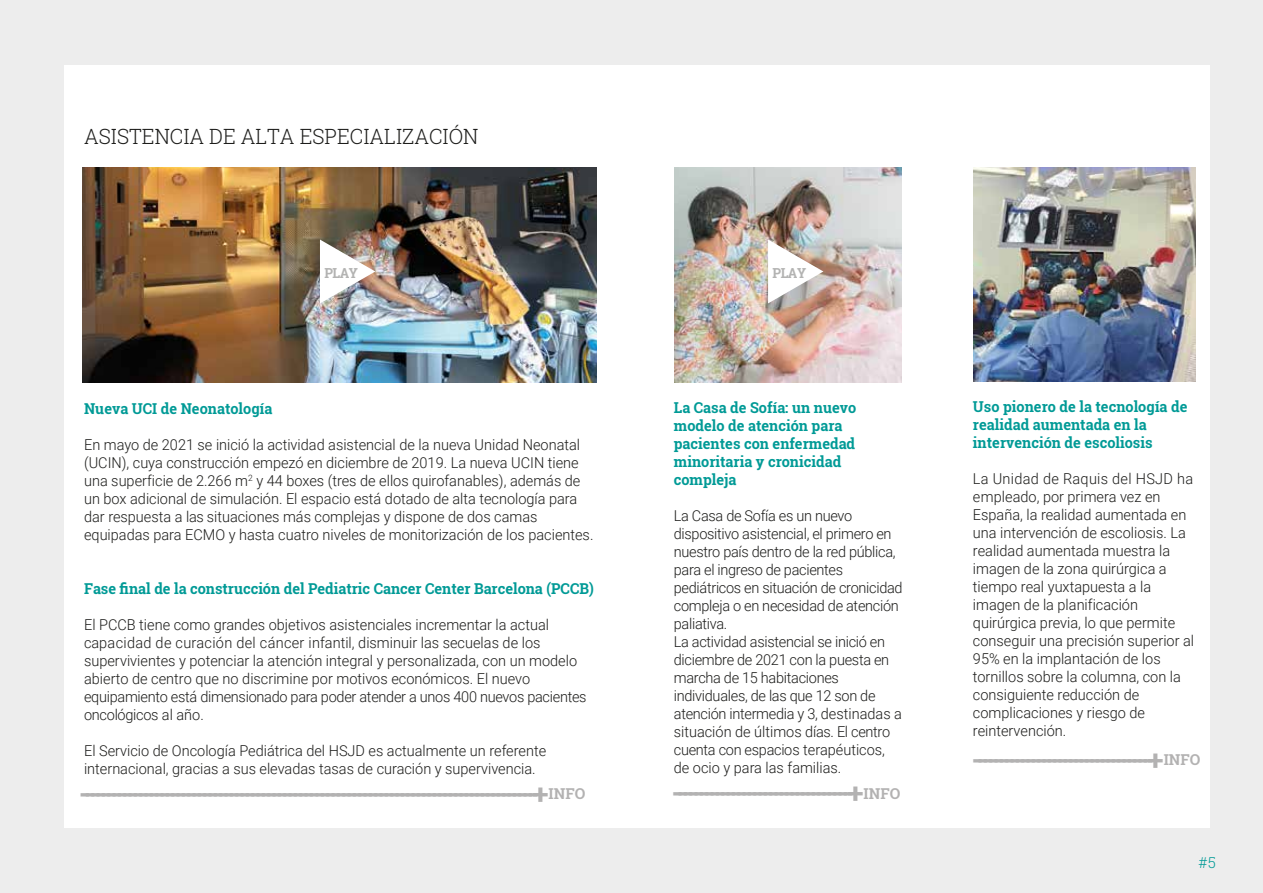
<style>
.page{position:relative;width:1263px;height:893px;background:#ededed}
.page>*{position:absolute;margin:0;border:0;box-sizing:border-box;transform-origin:0 0}
.t1{font:700 30px "Roboto Slab";color:#b3b2b2}
.t2{font:300 21px "Roboto Slab";color:#1d1d1b}
.t3{font:300 15px/18px "Roboto";color:#1d1d1b}
.t4{font:300 15px/18px "Roboto";letter-spacing:-.02em;color:#1d1d1b}
.t5{font:700 15px/18px "Roboto Slab";color:#009a96}
.t6{font:300 15px "Roboto Slab";color:#009a96}
.t7{font:700 13.8px "Roboto Slab";letter-spacing:-.04em;color:#b3b3b2}
.s1{font-size:27px}
.s2{font-size:15px}
</style>
<div class="page">
<div style="left:64px;top:65px;width:1146px;height:762px;background:#fff"></div>
<img style="left:83px;top:167px;width:513px;height:215px">
<img style="left:674px;top:167px;width:227px;height:215px">
<img style="left:973px;top:167px;width:222px;height:214px">
<img style="left:320px;top:240px;width:55px;height:63px">
<svg style="left:768px;top:240px;width:55px;height:63px"></svg>
<h2 class="t2" style="left:84px;top:122px;width:396px">ASISTENCIA DE ALTA ESPECIALIZACIÓN</h2>
<p class="t7" style="left:324px;top:263px;width:35px">PLAY</p>
<p class="t7" style="left:772px;top:263px;width:35px">PLAY</p>
<p class="t5" style="left:84px;top:400px;width:190px">Nueva UCI de Neonatología</p>
<p class="t3" style="left:84px;top:435px;width:511px">En mayo de 2021 se inició la actividad asistencial de la nueva Unidad Neonatal (UCIN), cuya construcción empezó en diciembre de 2019. La nueva UCIN tiene una superficie de 2.266 m<sup>2</sup> y 44 boxes (tres de ellos quirofanables), además de un box adicional de simulación. El espacio está dotado de alta tecnología para dar respuesta a las situaciones más complejas y dispone de dos camas equipadas para ECMO y hasta cuatro niveles de monitorización de los pacientes.</p>
<p class="t5" style="left:84px;top:580px;width:511px">Fase final de la construcción del Pediatric Cancer Center Barcelona (PCCB)</p>
<p class="t3" style="left:84px;top:615px;width:504px">El PCCB tiene como grandes objetivos asistenciales incrementar la actual capacidad de curación del cáncer infantil, disminuir las secuelas de los supervivientes y potenciar la atención integral y personalizada, con un modelo abierto de centro que no discrimine por motivos económicos. El nuevo equipamiento está dimensionado para poder atender a unos 400 nuevos pacientes oncológicos al año.</p>
<p class="t3" style="left:84px;top:741px;width:464px">El Servicio de Oncología Pediátrica del HSJD es actualmente un referente internacional, gracias a sus elevadas tasas de curación y supervivencia.</p>
<h1 class="t1" style="left:79px;top:772px;width:508px">-------------------------------------------------------------------------------------<span class="s1">+</span> <span class="s2">I N F O</span></h1>
<p class="t5" style="left:674px;top:399px;width:184px">La Casa de Sofía: un nuevo modelo de atención para pacientes con enfermedad minoritaria y cronicidad compleja</p>
<p class="t4" style="left:674px;top:506px;width:230px">La Casa de Sofía es un nuevo dispositivo asistencial, el primero en nuestro país dentro de la red pública, para el ingreso de pacientes pediátricos en situación de cronicidad compleja o en necesidad de atención paliativa.<br>La actividad asistencial se inició en diciembre de 2021 con la puesta en marcha de 15 habitaciones individuales, de las que 12 son de atención intermedia y 3, destinadas a situación de últimos días. El centro cuenta con espacios terapéuticos, de ocio y para las familias.</p>
<h1 class="t1" style="left:671px;top:772px;width:230px">---------------------------------<span class="s1">+</span> <span class="s2">I N F O</span></h1>
<p class="t5" style="left:973px;top:397px;width:216px">Uso pionero de la tecnología de realidad aumentada en la intervención de escoliosis</p>
<p class="t3" style="left:973px;top:469px;width:223px">La Unidad de Raquis del HSJD ha empleado, por primera vez en<br>España, la realidad aumentada en una intervención de escoliosis. La realidad aumentada muestra la imagen de la zona quirúrgica a tiempo real yuxtapuesta a la imagen de la planificación quirúrgica previa, lo que permite conseguir una precisión superior al<br>95% en la implantación de los tornillos sobre la columna, con la consiguiente reducción de complicaciones y riesgo de reintervención.</p>
<h1 class="t1" style="left:971px;top:738px;width:230px">---------------------------------<span class="s1">+</span> <span class="s2">I N F O</span></h1>
<p class="t6" style="left:1198px;top:853px;width:19px">#5</p>
</div>
